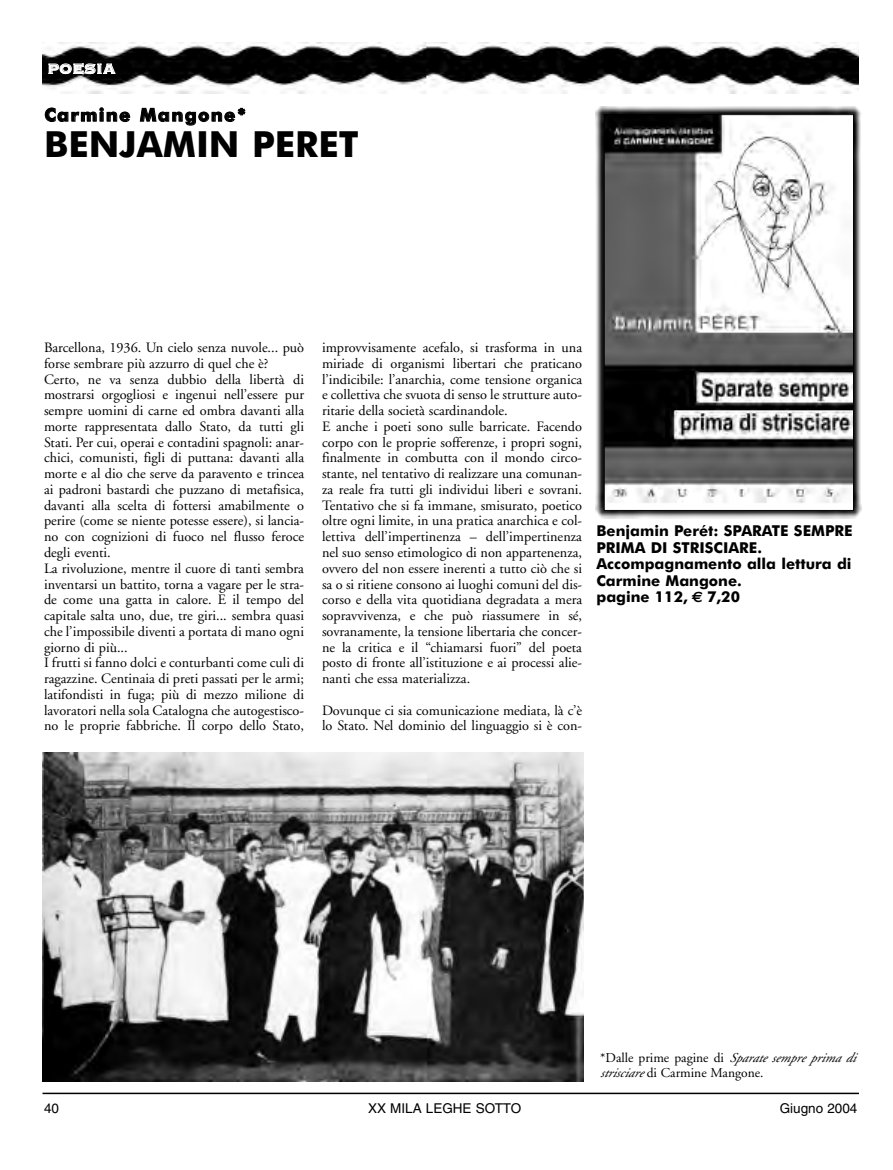
<style>
.page{position:relative;width:893px;height:1170px;background:#fff}
.page>*{position:absolute;margin:0;border:0;box-sizing:border-box;transform-origin:0 0}
.t1{font:700 36px "Futura BT";color:#000}
.t2{font:700 18px "Futura BT";letter-spacing:.085em;color:#000}
.t3{font:18px "Copperplate Thirty Three BC";letter-spacing:-.005em;color:#fff}
.t4{font:700 15px/16.5px "Futura BT";color:#000}
.t5{font:14.25px/15.8px "Adobe Garamond";color:#000}
.t6{font:13.5px/15px "Adobe Garamond";color:#000}
.t7{font:13.5px "Helvetica";color:#000}
.s1{font-family:"Euro Sans"}
.s2{font-style:italic}
</style>
<div class="page">
<hr style="left:43px;top:1092px;width:816px;height:2px;background:#000">
<img style="left:43px;top:43px;width:816px;height:51px">
<img style="left:596px;top:106px;width:266px;height:412px">
<img style="left:606px;top:116px;width:246px;height:392px">
<div style="left:604px;top:114px;width:250px;height:396px;border:1px solid #000"></div>
<svg style="left:43px;top:1080px;width:541px;height:2px"></svg>
<img style="left:43px;top:752px;width:541px;height:328px">
<p class="t3" style="left:47px;top:57px;width:70px">POESIA</p>
<p class="t2" style="left:44px;top:108px;width:203px">Carmine Mangone*</p>
<h1 class="t1" style="left:44px;top:129px;width:316px">BENJAMIN PERET</h1>
<p class="t5" style="left:44px;top:341px;width:262px">Barcellona, 1936. Un cielo senza nuvole... può forse sembrare più azzurro di quel che è?<br>Certo, ne va senza dubbio della libertà di mostrarsi orgogliosi e ingenui nell’essere pur sempre uomini di carne ed ombra davanti alla morte rappresentata dallo Stato, da tutti gli Stati. Per cui, operai e contadini spagnoli: anar&shy;chici, comunisti, figli di puttana: davanti alla morte e al dio che serve da paravento e trincea ai padroni bastardi che puzzano di metafisica, davanti alla scelta di fottersi amabilmente o perire (come se niente potesse essere), si lancia&shy;no con cognizioni di fuoco nel flusso feroce degli eventi.<br>La rivoluzione, mentre il cuore di tanti sembra inventarsi un battito, torna a vagare per le stra&shy;de come una gatta in calore. E il tempo del capitale salta uno, due, tre giri... sembra quasi che l’impossibile diventi a portata di mano ogni giorno di più...<br>I frutti si fanno dolci e conturbanti come culi di ragazzine. Centinaia di preti passati per le armi; latifondisti in fuga; più di mezzo milione di lavoratori nella sola Catalogna che autogestisco&shy;no le proprie fabbriche. Il corpo dello Stato,</p>
<p class="t5" style="left:322px;top:341px;width:262px">improvvisamente acefalo, si trasforma in una miriade di organismi libertari che praticano l’indicibile: l’anarchia, come tensione organica e collettiva che svuota di senso le strutture auto&shy;ritarie della società scardinandole.<br>E anche i poeti sono sulle barricate. Facendo corpo con le proprie sofferenze, i propri sogni, finalmente in combutta con il mondo circo&shy;stante, nel tentativo di realizzare una comunan&shy;za reale fra tutti gli individui liberi e sovrani.<br>Tentativo che si fa immane, smisurato, poetico oltre ogni limite, in una pratica anarchica e col&shy;lettiva dell’impertinenza – dell’impertinenza nel suo senso etimologico di non appartenenza, ovvero del non essere inerenti a tutto ciò che si sa o si ritiene consono ai luoghi comuni del dis&shy;corso e della vita quotidiana degradata a mera sopravvivenza, e che può riassumere in sé, sovranamente, la tensione libertaria che concer&shy;ne la critica e il “chiamarsi fuori” del poeta posto di fronte all’istituzione e ai processi alie&shy;nanti che essa materializza.</p>
<p class="t5" style="left:322px;top:703px;width:262px">Dovunque ci sia comunicazione mediata, là c’è lo Stato. Nel dominio del linguaggio si è con-</p>
<p class="t4" style="left:596px;top:523px;width:258px">Benjamin Perét: SPARATE SEMPRE<br>PRIMA DI STRISCIARE.<br>Accompagnamento alla lettura di<br>Carmine Mangone.<br>pagine 112, <span class="s1">€</span> 7,20</p>
<p class="t6" style="left:600px;top:1050px;width:257px">*Dalle prime pagine di <span class="s2">Sparate sempre prima di strisciare</span> di Carmine Mangone.</p>
<p class="t7" style="left:44px;top:1103px;width:17px">40</p>
<p class="t7" style="left:368px;top:1103px;width:155px">XX MILA LEGHE SOTTO</p>
<p class="t7" style="left:780px;top:1103px;width:79px">Giugno 2004</p>
</div>
